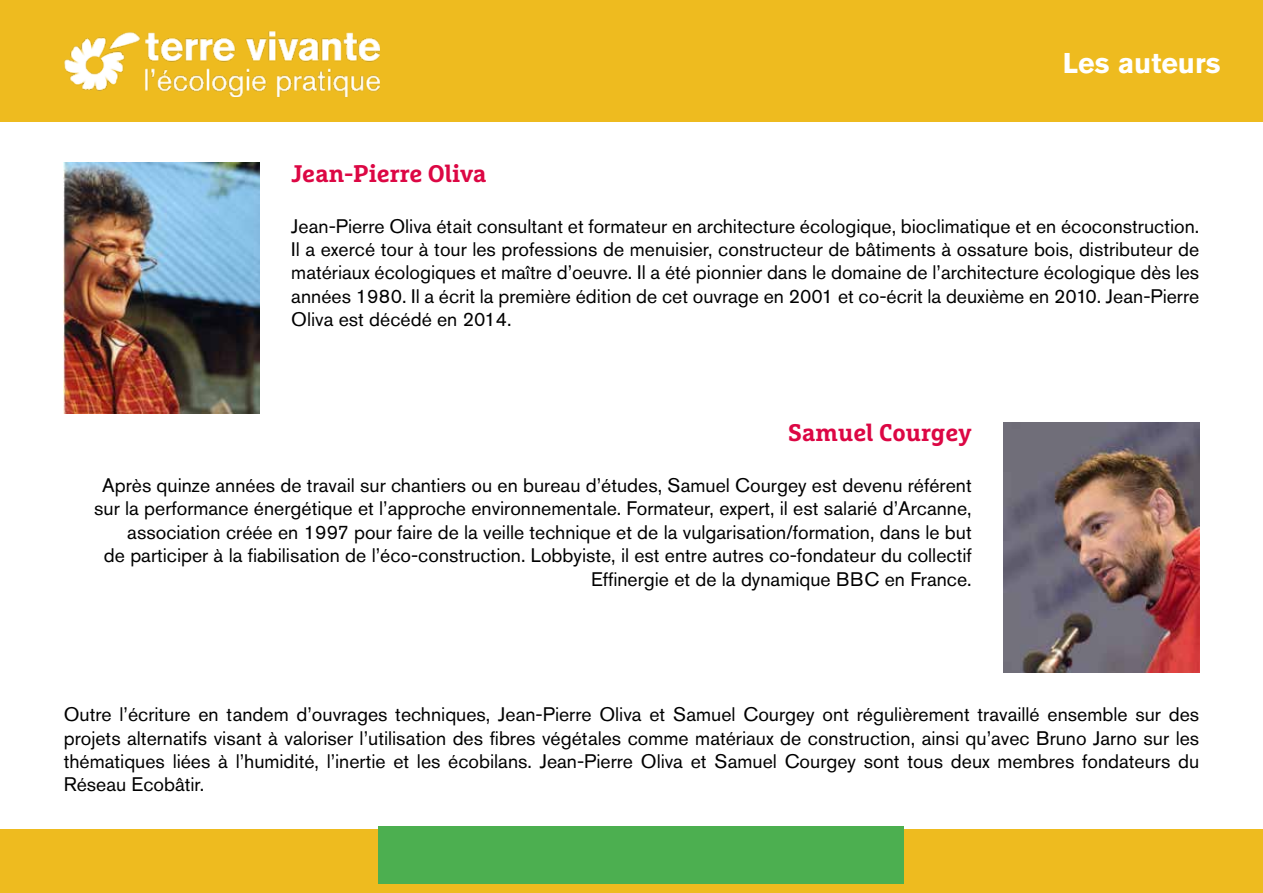
<style>
.page{position:relative;width:1263px;height:893px;background:#fff}
.page>*{position:absolute;margin:0;border:0;box-sizing:border-box;transform-origin:0 0}
.t1{font:700 28.35px "Akzidenz Grotesk Pro";color:#fff}
.t2{font:700 24px "Marselis Slab Pro";color:#dc0744}
.t3{font:19.5px/23.4px "Akzidenz Grotesk Pro";color:#000;text-align:justify}
</style>
<div class="page">
<div style="left:0;top:0;width:1263px;height:121px;background:#eebb1f"></div>
<div style="left:0;top:829px;width:1263px;height:64px;background:#eebb1f"></div>
<img style="left:64px;top:31px;width:315px;height:66px">
<img style="left:64px;top:163px;width:196px;height:250px">
<img style="left:1003px;top:422px;width:196px;height:251px">
<div style="left:379px;top:827px;width:525px;height:57px;background:#4caf50"></div>
<h1 class="t1" style="left:1063px;top:45px;width:159px">Les auteurs</h1>
<p class="t2" style="left:291px;top:158px;width:197px">Jean-Pierre Oliva</p>
<p class="t3" style="left:291px;top:214px;width:909px">Jean-Pierre Oliva était consultant et formateur en architecture écologique, bioclimatique et en écoconstruction.<br>Il a exercé tour à tour les professions de menuisier, constructeur de bâtiments à ossature bois, distributeur de matériaux écologiques et maître d’oeuvre. Il a été pionnier dans le domaine de l’architecture écologique dès les années 1980. Il a écrit la première édition de cet ouvrage en 2001 et co-écrit la deuxième en 2010. Jean-Pierre Oliva est décédé en 2014.</p>
<p class="t2" style="left:788px;top:418px;width:185px">Samuel Courgey</p>
<p class="t3" style="left:94px;top:473px;width:879px;text-align:right">Après quinze années de travail sur chantiers ou en bureau d’études, Samuel Courgey est devenu référent sur la performance énergétique et l’approche environnementale. Formateur, expert, il est salarié d’Arcanne, association créée en 1997 pour faire de la veille technique et de la vulgarisation/formation, dans le but<br>de participer à la fiabilisation de l’éco-construction. Lobbyiste, il est entre autres co-fondateur du collectif Effinergie et de la dynamique BBC en France.</p>
<p class="t3" style="left:64px;top:703px;width:1137px">Outre l’écriture en tandem d’ouvrages techniques, Jean-Pierre Oliva et Samuel Courgey ont régulièrement travaillé ensemble sur des projets alternatifs visant à valoriser l’utilisation des fibres végétales comme matériaux de construction, ainsi qu’avec Bruno Jarno sur les thématiques liées à l’humidité, l’inertie et les écobilans. Jean-Pierre Oliva et Samuel Courgey sont tous deux membres fondateurs du Réseau Ecobâtir.</p>
</div>
